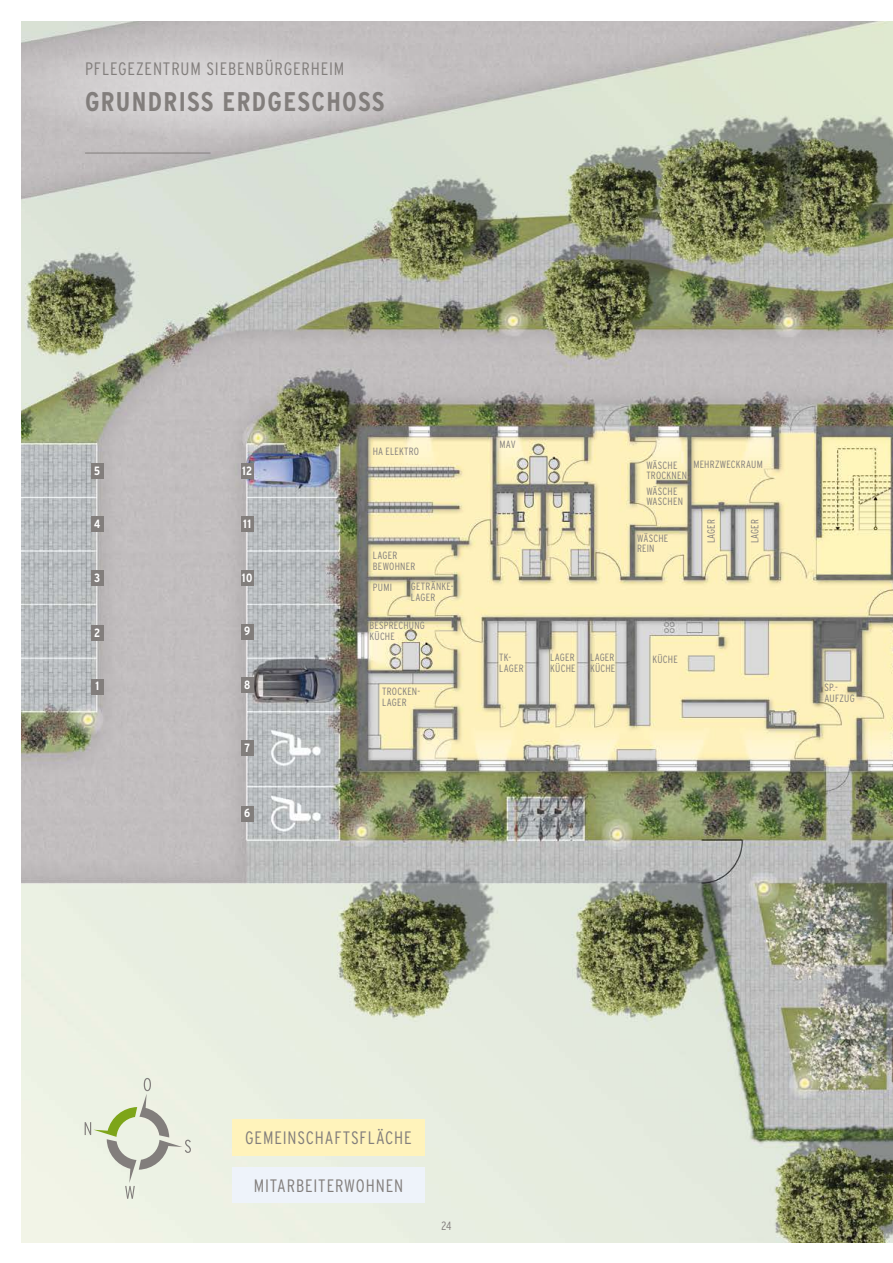
<style>
.page{position:relative;width:893px;height:1263px;background:#fff}
.page>*{position:absolute;margin:0;border:0;box-sizing:border-box;transform-origin:0 0}
.t1{font:700 condensed 27px "Interstate";letter-spacing:.05em;color:#827e7c}
.t2{font:300 18px "Interstate Condensed";letter-spacing:.045em;color:#827e7c}
.t3{font:700 condensed 12px "Interstate";color:#fff}
.t4{font:300 12px "Interstate Condensed";color:#827e7c}
.t5{font:300 10.5px/10.5px "Interstate Condensed";letter-spacing:.02em;color:#827e7c}
</style>
<div class="page">
<img style="left:21px;top:21px;width:872px;height:1221px">
<svg style="left:85px;top:1078px;width:106px;height:121px;background:#dee3d3"></svg>
<div style="left:232px;top:1167px;width:193px;height:36px;background:#eef3fa"></div>
<div style="left:232px;top:1119px;width:193px;height:36px;background:#fff3bb"></div>
<svg style="left:0;top:40px;width:434px;height:99px;background:#cecacb"></svg>
<hr style="left:85px;top:153px;width:125px;height:1px;background:#827e7c">
<div style="left:91px;top:679px;width:13px;height:15px;background:#827e7c"></div>
<div style="left:241px;top:678px;width:13px;height:15px;background:#827e7c"></div>
<div style="left:91px;top:625px;width:13px;height:16px;background:#827e7c"></div>
<div style="left:241px;top:624px;width:13px;height:15px;background:#827e7c"></div>
<div style="left:241px;top:806px;width:13px;height:15px;background:#827e7c"></div>
<div style="left:91px;top:570px;width:13px;height:16px;background:#827e7c"></div>
<div style="left:241px;top:570px;width:13px;height:16px;background:#827e7c"></div>
<div style="left:241px;top:740px;width:13px;height:15px;background:#827e7c"></div>
<div style="left:91px;top:516px;width:13px;height:16px;background:#827e7c"></div>
<div style="left:241px;top:516px;width:13px;height:16px;background:#827e7c"></div>
<div style="left:91px;top:463px;width:13px;height:16px;background:#827e7c"></div>
<div style="left:241px;top:463px;width:13px;height:15px;background:#827e7c"></div>
<h2 class="t2" style="left:85px;top:60px;width:261px">PFLEGEZENTRUM SIEBENBÜRGERHEIM</h2>
<h1 class="t1" style="left:85px;top:87px;width:301px">GRUNDRISS ERDGESCHOSS</h1>
<p class="t3" style="left:94px;top:464px;width:7px">5</p>
<p class="t3" style="left:242px;top:464px;width:12px">12</p>
<p class="t3" style="left:94px;top:517px;width:8px">4</p>
<p class="t3" style="left:243px;top:517px;width:10px">11</p>
<p class="t3" style="left:94px;top:571px;width:8px">3</p>
<p class="t3" style="left:242px;top:571px;width:12px">10</p>
<p class="t3" style="left:94px;top:626px;width:8px">2</p>
<p class="t3" style="left:244px;top:625px;width:8px">9</p>
<p class="t3" style="left:95px;top:680px;width:5px">1</p>
<p class="t3" style="left:244px;top:678px;width:8px">8</p>
<p class="t3" style="left:245px;top:741px;width:7px">7</p>
<p class="t3" style="left:244px;top:807px;width:8px">6</p>
<p class="t5" style="left:373px;top:447px;width:48px">HA ELEKTRO</p>
<p class="t5" style="left:373px;top:550px;width:44px">LAGER<br>BEWOHNER</p>
<p class="t5" style="left:411px;top:582px;width:44px">GETRÄNKE-<br>LAGER</p>
<p class="t5" style="left:373px;top:583px;width:21px">PUMI</p>
<p class="t5" style="left:370px;top:620px;width:57px">BESPRECHUNG<br>KÜCHE</p>
<p class="t5" style="left:382px;top:687px;width:40px">TROCKEN-<br>LAGER</p>
<p class="t5" style="left:500px;top:439px;width:18px">MAV</p>
<p class="t5" style="left:646px;top:460px;width:42px">WÄSCHE<br>TROCKNEN</p>
<p class="t5" style="left:693px;top:459px;width:71px">MEHRZWECKRAUM</p>
<p class="t5" style="left:646px;top:486px;width:38px">WÄSCHE<br>WASCHEN</p>
<p class="t5" style="left:637px;top:533px;width:33px">WÄSCHE<br>REIN</p>
<p class="t5" style="left:706px;top:543px;width:26px;rotate:-90deg">LAGER</p>
<p class="t5" style="left:750px;top:543px;width:26px;rotate:-90deg">LAGER</p>
<p class="t5" style="left:499px;top:653px;width:13px">TK-</p>
<p class="t5" style="left:652px;top:654px;width:27px">KÜCHE</p>
<p class="t5" style="left:499px;top:663px;width:26px">LAGER</p>
<p class="t5" style="left:550px;top:653px;width:27px">LAGER<br>KÜCHE</p>
<p class="t5" style="left:590px;top:653px;width:27px">LAGER<br>KÜCHE</p>
<p class="t5" style="left:824px;top:683px;width:32px">SP.-<br>AUFZUG</p>
<h2 class="t2" style="left:245px;top:1129px;width:168px">GEMEINSCHAFTSFLÄCHE</h2>
<h2 class="t2" style="left:254px;top:1177px;width:151px">MITARBEITERWOHNEN</h2>
<p class="t4" style="left:441px;top:1220px;width:12px">24</p>
</div>
